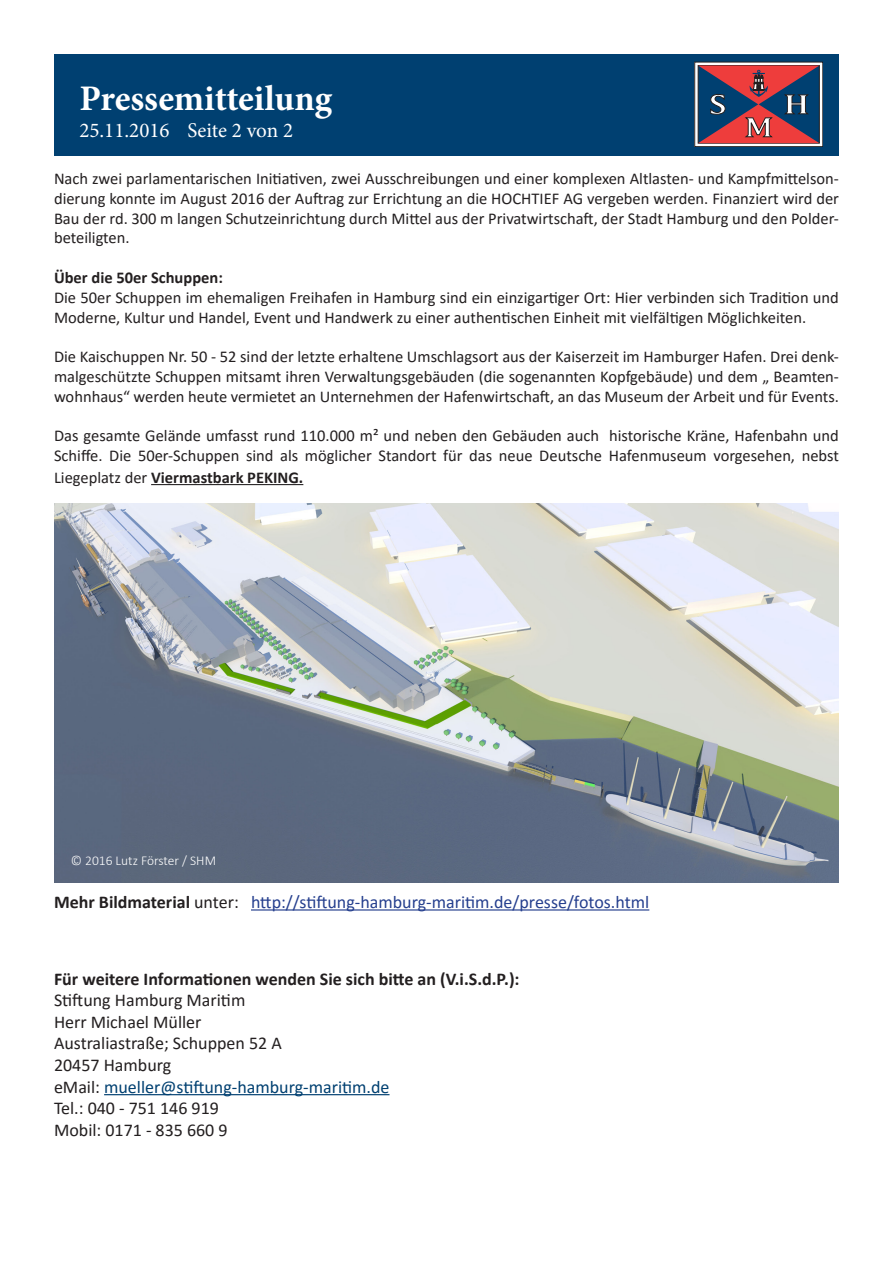
<style>
.page{position:relative;width:893px;height:1263px;background:#fff}
.page>*{position:absolute;margin:0;border:0;box-sizing:border-box;transform-origin:0 0}
.t1{font:700 36px "Minion Pro";letter-spacing:-.005em;color:#fff}
.t2{font:21px "Minion Pro";color:#fff}
.t3{font:18px "Calibri";color:#231f20}
.t4{font:18px "Calibri";color:#253f8e}
.t5{font:700 18px "Calibri";color:#231f20}
.t6{font:18px "Calibri";color:#004071}
.t7{font:16.5px/19.8px "Calibri";color:#231f20;text-align:justify}
.t8{font:700 16.5px "Calibri";color:#231f20}
.t9{font:300 13.5px "Calibri";color:#fff}
.s1{font-weight:400}
.s2{font-weight:700;color:#231f20}
.s3{color:#231f20}
</style>
<div class="page">
<div style="left:54px;top:54px;width:785px;height:101px;background:#004071"></div>
<svg style="left:696px;top:64px;width:125px;height:81px"></svg>
<div style="left:694px;top:62px;width:129px;height:85px;border:1px solid #231f20"></div>
<svg style="left:698px;top:66px;width:121px;height:77px"></svg>
<hr style="left:151px;top:484px;width:152px;height:1px;background:#231f20">
<hr style="left:104px;top:1094px;width:285px;height:1px;background:#004071">
<hr style="left:251px;top:909px;width:398px;height:1px;background:#253f8e">
<img style="left:54px;top:503px;width:785px;height:380px">
<p class="t1" style="left:79px;top:73px;width:254px">Pressemitteilung</p>
<p class="t2" style="left:79px;top:116px;width:215px">25.11.2016 Seite 2 von 2</p>
<p class="t7" style="left:54px;top:168px;width:786px">Nach zwei parlamentarischen Initiativen, zwei Ausschreibungen und einer komplexen Altlasten- und Kampfmittelson&shy;dierung konnte im August 2016 der Auftrag zur Errichtung an die HOCHTIEF AG vergeben werden. Finanziert wird der Bau der rd. 300 m langen Schutzeinrichtung durch Mittel aus der Privatwirtschaft, der Stadt Hamburg und den Polder&shy;beteiligten.</p>
<p class="t8" style="left:54px;top:266px;width:170px">Über die 50er Schuppen:</p>
<p class="t7" style="left:54px;top:287px;width:786px">Die 50er Schuppen im ehemaligen Freihafen in Hamburg sind ein einzigartiger Ort: Hier verbinden sich Tradition und<br>Moderne, Kultur und Handel, Event und Handwerk zu einer authentischen Einheit mit vielfältigen Möglichkeiten.</p>
<p class="t7" style="left:54px;top:346px;width:786px">Die Kaischuppen Nr. 50 - 52 sind der letzte erhaltene Umschlagsort aus der Kaiserzeit im Hamburger Hafen. Drei denk&shy;malgeschützte Schuppen mitsamt ihren Verwaltungsgebäuden (die sogenannten Kopfgebäude) und dem „ Beamten&shy;wohnhaus“ werden heute vermietet an Unternehmen der Hafenwirtschaft, an das Museum der Arbeit und für Events.</p>
<p class="t7" style="left:54px;top:425px;width:786px">Das gesamte Gelände umfasst rund 110.000 m² und neben den Gebäuden auch historische Kräne, Hafenbahn und<br>Schiffe. Die 50er-Schuppen sind als möglicher Standort für das neue Deutsche Hafenmuseum vorgesehen, nebst</p>
<p class="t8" style="left:54px;top:466px;width:251px"><span class="s1">Liegeplatz der</span> Viermastbark PEKING.</p>
<p class="t9" style="left:71px;top:852px;width:147px">© 2016 Lutz Förster / SHM</p>
<p class="t4" style="left:54px;top:889px;width:597px"><span class="s2">Mehr Bildmaterial</span> <span class="s3">unter:</span> http://stiftung-hamburg-maritim.de/presse/fotos.html</p>
<p class="t5" style="left:54px;top:966px;width:467px">Für weitere Informationen wenden Sie sich bitte an (V.i.S.d.P.):</p>
<p class="t3" style="left:54px;top:988px;width:193px">Stiftung Hamburg Maritim</p>
<p class="t3" style="left:54px;top:1009px;width:149px">Herr Michael Müller</p>
<p class="t3" style="left:54px;top:1031px;width:229px">Australiastraße; Schuppen 52 A</p>
<p class="t3" style="left:54px;top:1052px;width:119px">20457 Hamburg</p>
<p class="t6" style="left:54px;top:1074px;width:337px"><span class="s3">eMail:</span> mueller@stiftung-hamburg-maritim.de</p>
<p class="t3" style="left:54px;top:1096px;width:166px">Tel.: 040 - 751 146 919</p>
<p class="t3" style="left:54px;top:1117px;width:175px">Mobil: 0171 - 835 660 9</p>
</div>
